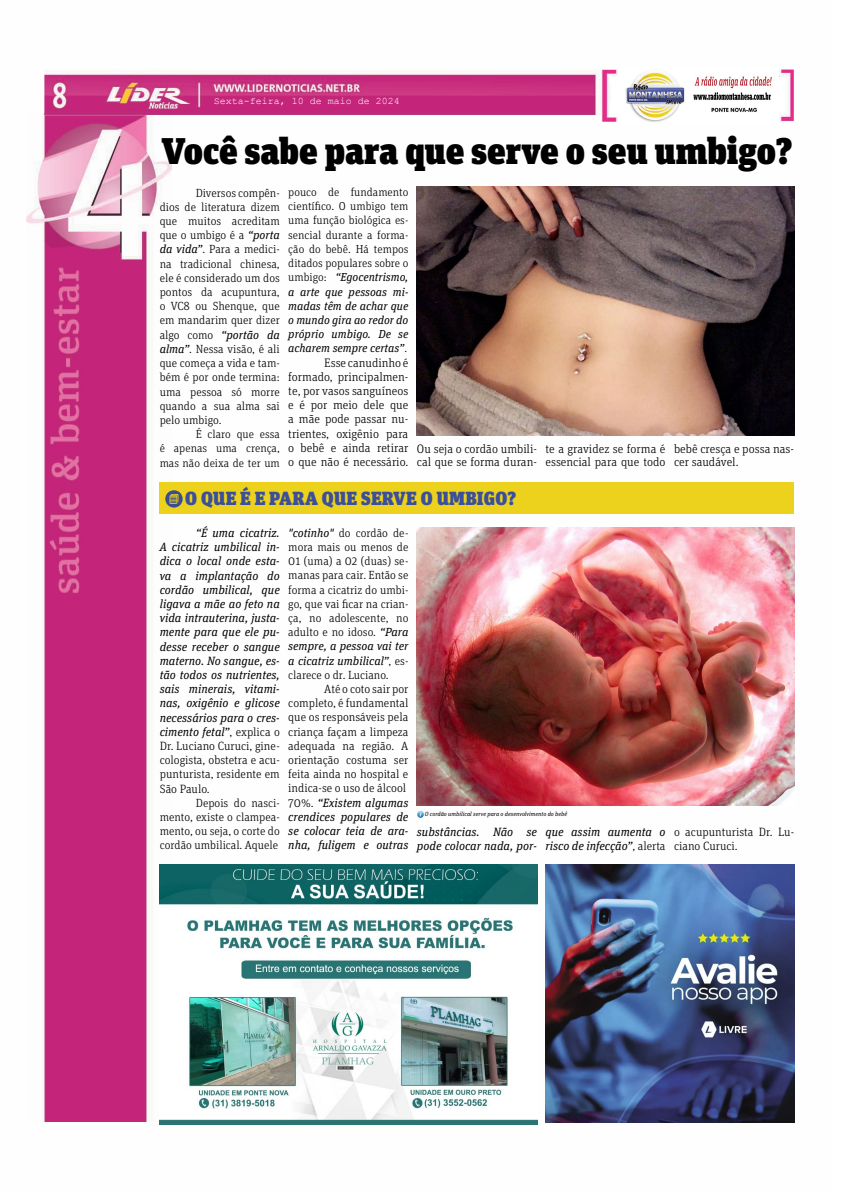
<style>
.page{position:relative;width:842px;height:1191px;background:#fff}
.page>*{position:absolute;margin:0;border:0;box-sizing:border-box;transform-origin:0 0}
.t1{font:900 37.1px "Unit Slab Pro";color:#000}
.t2{font:900 19px "Unit Slab Pro";letter-spacing:.01em;color:#3b4f9a}
.t3{font:300 12.3px/14.2px "Unit Slab Pro";color:#000}
.t4{font:italic 12px/14.2px "Unit Slab Pro";color:#000}
.t5{font:300 12px/14.2px "Unit Slab Pro";color:#000}
.t6{font:300 11.8px/14.2px "Unit Slab Pro";color:#000;text-align:justify}
.t7{font:300 11.6px/14.2px "Unit Slab Pro";color:#000;text-align:justify}
.t8{font:10px "Courier New";color:#fff}
.t9{font:italic 6px "Unit Slab Pro";color:#000}
.s1{font-weight:400;font-style:italic}
.s2{font-weight:300;font-style:normal}
</style>
<div class="page">
<img style="left:26px;top:114px;width:146px;height:1007px">
<img style="left:44px;top:70px;width:750px;height:52px">
<div style="left:160px;top:482px;width:634px;height:32px;background:#ecd21c"></div>
<svg style="left:165px;top:490px;width:18px;height:17px"></svg>
<img style="left:160px;top:864px;width:377px;height:260px">
<img style="left:417px;top:187px;width:377px;height:248px">
<div style="left:611px;top:77px;width:175px;height:36px;background:#fff"></div>
<img style="left:619px;top:70px;width:159px;height:52px">
<img style="left:545px;top:864px;width:249px;height:258px">
<img style="left:417px;top:527px;width:377px;height:278px">
<svg style="left:417px;top:811px;width:6px;height:6px"></svg>
<p class="t8" style="left:214px;top:94px;width:188px">Sexta-feira, 10 de maio de 2024</p>
<h1 class="t1" style="left:161px;top:123px;width:633px">Você sabe para que serve o seu umbigo?</h1>
<p class="t6" style="left:160px;top:185px;width:122px;text-indent:36px">Diversos compên&shy;dios de literatura dizem que muitos acreditam que o umbigo é a <span class="s1">“porta da vida”</span>. Para a medici&shy;na tradicional chinesa, ele é considerado um dos pontos da acupuntura, o VC8 ou Shenque, que em mandarim quer dizer algo como <span class="s1">“portão da alma”</span>. Nessa visão, é ali que começa a vida e tam&shy;bém é por onde termina: uma pessoa só morre quando a sua alma sai pelo umbigo.</p>
<p class="t7" style="left:160px;top:426px;width:122px;text-indent:36px">É claro que essa é apenas uma crença, mas não deixa de ter um</p>
<p class="t7" style="left:288px;top:185px;width:122px">pouco de fundamento científico. O umbigo tem uma função biológica es&shy;sencial durante a forma&shy;ção do bebê. Há tempos ditados populares sobre o umbigo: <span class="s1">“Egocentrismo, a arte que pessoas mi&shy;madas têm de achar que o mundo gira ao redor do próprio umbigo. De se acharem sempre certas”</span>.</p>
<p class="t3" style="left:288px;top:355px;width:122px;text-align:justify;text-indent:36px">Esse canudinho é formado, principalmen&shy;te, por vasos sanguíneos e é por meio dele que a mãe pode passar nu&shy;trientes, oxigênio para o bebê e ainda retirar o que não é necessário.</p>
<p class="t3" style="left:417px;top:441px;width:122px;line-height:13.6px">Ou seja o cordão umbili&shy;cal que se forma duran-</p>
<p class="t3" style="left:545px;top:441px;width:122px;line-height:13.6px">te a gravidez se forma é essencial para que todo</p>
<p class="t3" style="left:674px;top:441px;width:122px;line-height:13.6px">bebê cresça e possa nas&shy;cer saudável.</p>
<h2 class="t2" style="left:185px;top:484px;width:332px">O QUE É E PARA QUE SERVE O UMBIGO?</h2>
<p class="t4" style="left:160px;top:525px;width:122px;text-align:justify;text-indent:36px">“É uma cicatriz.<br>A cicatriz umbilical in&shy;dica o local onde esta&shy;va a implantação do cordão umbilical, que ligava a mãe ao feto na vida intrauterina, justa&shy;mente para que ele pu&shy;desse receber o sangue materno. No sangue, es&shy;tão todos os nutrientes, sais minerais, vitami&shy;nas, oxigênio e glicose necessários para o cres&shy;cimento fetal”<span class="s2">, explica o Dr. Luciano Curuci, gine&shy;cologista, obstetra e acu&shy;punturista, residente em São Paulo.</span></p>
<p class="t6" style="left:160px;top:795px;width:122px;text-indent:36px">Depois do nasci&shy;mento, existe o clampea&shy;mento, ou seja, o corte do cordão umbilical. Aquele</p>
<p class="t6" style="left:288px;top:525px;width:122px"><span class="s1">"cotinho"</span> do cordão de&shy;mora mais ou menos de 01 (uma) a 02 (duas) se&shy;manas para cair. Então se forma a cicatriz do umbi&shy;go, que vai ficar na crian&shy;ça, no adolescente, no adulto e no idoso. <span class="s1">“Para sempre, a pessoa vai ter a cicatriz umbilical”</span>, es&shy;clarece o dr. Luciano.</p>
<p class="t5" style="left:288px;top:681px;width:122px;text-indent:36px">Até o coto sair por completo, é fundamental que os responsáveis pela criança façam a limpeza adequada na região. A orientação costuma ser feita ainda no hospital e indica-se o uso de álcool<br>70%. <span class="s1">“Existem algumas crendices populares de se colocar teia de ara&shy;nha, fuligem e outras</span></p>
<p class="t9" style="left:425px;top:810px;width:144px">O cordão umbilical serve para o desenvolvimento do bebê</p>
<p class="t4" style="left:417px;top:824px;width:122px">substâncias. Não se pode colocar nada, por-</p>
<p class="t4" style="left:545px;top:824px;width:122px">que assim aumenta o risco de infecção”<span class="s2">, alerta</span></p>
<p class="t5" style="left:674px;top:824px;width:122px">o acupunturista Dr. Lu&shy;ciano Curuci.</p>
</div>
